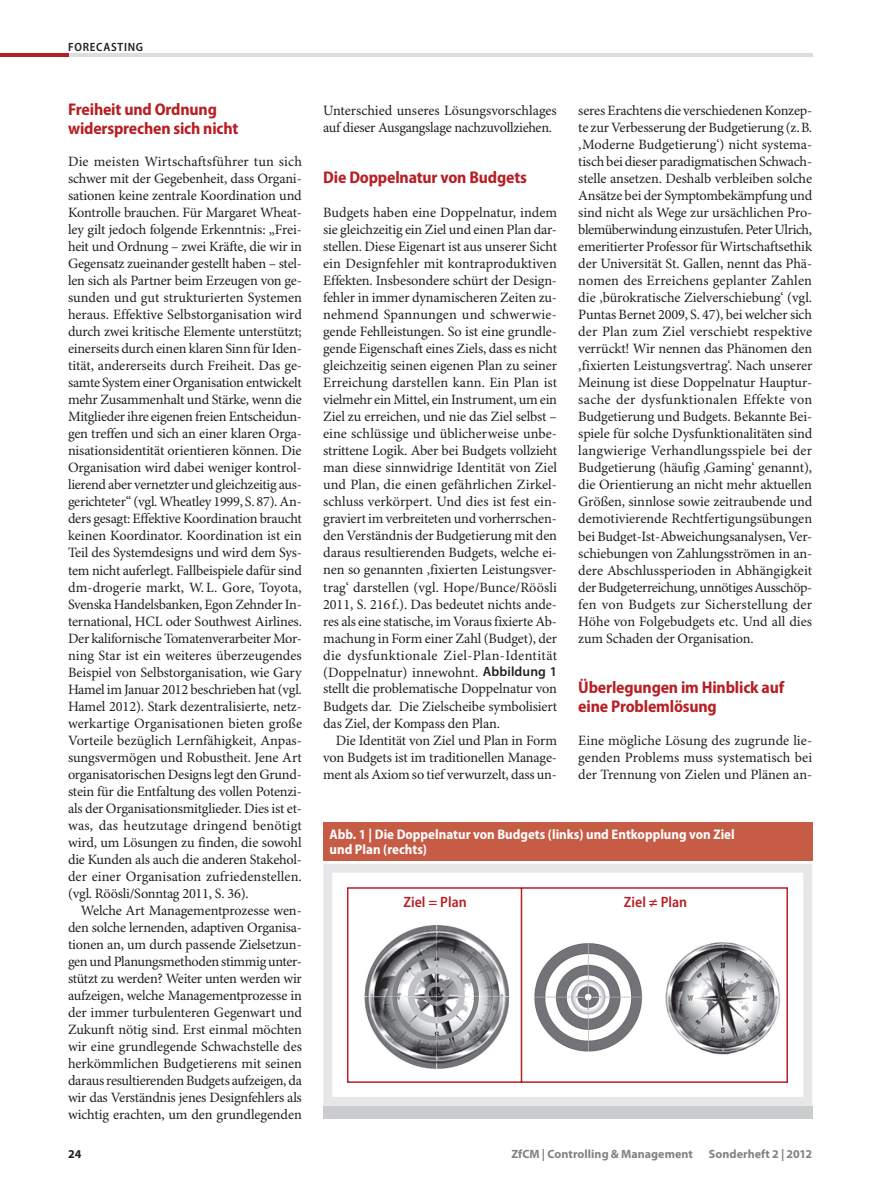
<style>
.page{position:relative;width:893px;height:1187px;background:#fff}
.page>*{position:absolute;margin:0;border:0;box-sizing:border-box;transform-origin:0 0}
.t1{font:700 semi-condensed 16.95px/18.8px "Myriad Pro";letter-spacing:-.01em;color:#b62024}
.t2{font:600 semi-condensed 15px "Myriad Pro";color:#b62024}
.t3{font:14.25px/17px "Minion Pro";letter-spacing:-.01em;color:#231f20;text-align:justify}
.t4{font:700 semi-condensed 13.95px/15.3px "Myriad Pro";color:#fff}
.t5{font:700 12px "Myriad Pro";letter-spacing:.005em;color:#808285}
.t6{font:600 semi-condensed 12px "Myriad Pro";letter-spacing:.06em;color:#231f20}
.t7{font:700 12px "Myriad Pro";color:#231f20}
.s1{font-family:"Myriad Pro";font-weight:600;font-size:13.5px}
</style>
<div class="page">
<hr style="left:68px;top:53px;width:744px;height:4px;background:#dcdddf">
<hr style="left:0;top:53px;width:68px;height:4px;background:#b62024">
<div style="left:323px;top:1105px;width:489px;height:13px;background:#cbccce"></div>
<svg style="left:323px;top:864px;width:489px;height:241px"></svg>
<div style="left:323px;top:822px;width:489px;height:38px;background:#c65c46"></div>
<svg style="left:346px;top:886px;width:443px;height:197px"></svg>
<img style="left:357px;top:915px;width:160px;height:160px">
<img style="left:533px;top:936px;width:250px;height:121px">
<p class="t6" style="left:68px;top:40px;width:77px">FORECASTING</p>
<p class="t1" style="left:68px;top:100px;width:172px">Freiheit und Ordnung widersprechen sich nicht</p>
<p class="t3" style="left:68px;top:153px;width:236px">Die meisten Wirtschaftsführer tun sich schwer mit der Gegebenheit, dass Organi&shy;sationen keine zentrale Koordination und Kontrolle brauchen. Für Margaret Wheat&shy;ley gilt jedoch folgende Erkenntnis: „Frei&shy;heit und Ordnung – zwei Kräfte, die wir in Gegensatz zueinander gestellt haben – stel&shy;len sich als Partner beim Erzeugen von ge&shy;sunden und gut strukturierten Systemen heraus. Effektive Selbstorganisation wird durch zwei kritische Elemente unterstützt; einerseits durch einen klaren Sinn für Iden&shy;tität, andererseits durch Freiheit. Das ge&shy;samte System einer Organisation entwickelt mehr Zusammenhalt und Stärke, wenn die Mitglieder ihre eigenen freien Entscheidun&shy;gen treffen und sich an einer klaren Orga&shy;nisationsidentität orientieren können. Die Organisation wird dabei weniger kontrol&shy;lierend aber vernetzter und gleichzeitig aus&shy;gerichteter“ (vgl. Wheatley 1999, S. 87). An&shy;ders gesagt: Effektive Koordination braucht keinen Koordinator. Koordination ist ein Teil des Systemdesigns und wird dem Sys&shy;tem nicht auferlegt. Fallbeispiele dafür sind dm-drogerie markt, W. L. Gore, Toyota, Svenska Handelsbanken, Egon Zehnder In&shy;ternational, HCL oder Southwest Airlines.<br>Der kalifornische Tomatenverarbeiter Mor&shy;ning Star ist ein weiteres überzeugendes Beispiel von Selbstorganisation, wie Gary Hamel im Januar 2012 beschrieben hat (vgl.<br>Hamel 2012). Stark dezentralisierte, netz&shy;werkartige Organisationen bieten große Vorteile bezüglich Lernfähigkeit, Anpas&shy;sungsvermögen und Robustheit. Jene Art organisatorischen Designs legt den Grund&shy;stein für die Entfaltung des vollen Potenzi&shy;als der Organisationsmitglieder. Dies ist et&shy;was, das heutzutage dringend benötigt wird, um Lösungen zu finden, die sowohl die Kunden als auch die anderen Stakehol&shy;der einer Organisation zufriedenstellen. (vgl. Röösli/Sonntag 2011, S. 36).</p>
<p class="t3" style="left:68px;top:902px;width:235px;text-indent:13px">Welche Art Managementprozesse wen&shy;den solche lernenden, adaptiven Organisa&shy;tionen an, um durch passende Zielsetzun&shy;gen und Planungsmethoden stimmig unter&shy;stützt zu werden? Weiter unten werden wir aufzeigen, welche Managementprozesse in der immer turbulenteren Gegenwart und Zukunft nötig sind. Erst einmal möchten wir eine grundlegende Schwachstelle des herkömmlichen Budgetierens mit seinen daraus resultierenden Budgets aufzeigen, da wir das Verständnis jenes Designfehlers als wichtig erachten, um den grundlegenden</p>
<p class="t7" style="left:68px;top:1146px;width:15px">24</p>
<p class="t3" style="left:323px;top:103px;width:235px">Unterschied unseres Lösungsvorschlages auf dieser Ausgangslage nachzuvollziehen.</p>
<p class="t1" style="left:323px;top:168px;width:205px">Die Doppelnatur von Budgets</p>
<p class="t3" style="left:323px;top:204px;width:236px">Budgets haben eine Doppelnatur, indem sie gleichzeitig ein Ziel und einen Plan dar&shy;stellen. Diese Eigenart ist aus unserer Sicht ein Designfehler mit kontraproduktiven Effekten. Insbesondere schürt der Design&shy;fehler in immer dynamischeren Zeiten zu&shy;nehmend Spannungen und schwerwie&shy;gende Fehlleistungen. So ist eine grundle&shy;gende Eigenschaft eines Ziels, dass es nicht gleichzeitig seinen eigenen Plan zu seiner Erreichung darstellen kann. Ein Plan ist vielmehr ein Mittel, ein Instrument, um ein Ziel zu erreichen, und nie das Ziel selbst – eine schlüssige und üblicherweise unbe&shy;strittene Logik. Aber bei Budgets vollzieht man diese sinnwidrige Identität von Ziel und Plan, die einen gefährlichen Zirkel&shy;schluss verkörpert. Und dies ist fest ein&shy;graviert im verbreiteten und vorherrschen&shy;den Verständnis der Budgetierung mit den daraus resultierenden Budgets, welche ei&shy;nen so genannten ‚fixierten Leistungsver&shy;trag‘ darstellen (vgl. Hope/Bunce/Röösli 2011, S. 216f.). Das bedeutet nichts ande&shy;res als eine statische, im Voraus fixierte Ab&shy;machung in Form einer Zahl (Budget), der die dysfunktionale Ziel-Plan-Identität (Doppelnatur) innewohnt. <span class="s1">Abbildung 1 </span>stellt die problematische Doppelnatur von Budgets dar. Die Zielscheibe symbolisiert das Ziel, der Kompass den Plan.</p>
<p class="t3" style="left:323px;top:732px;width:235px;text-indent:13px">Die Identität von Ziel und Plan in Form von Budgets ist im traditionellen Manage&shy;ment als Axiom so tief verwurzelt, dass un-</p>
<p class="t3" style="left:578px;top:102px;width:236px">seres Erachtens die verschiedenen Konzep&shy;te zur Verbesserung der Budgetierung (z.B. ‚Moderne Budgetierung‘) nicht systema&shy;tisch bei dieser paradigmatischen Schwach&shy;stelle ansetzen. Deshalb verbleiben solche Ansätze bei der Symptombekämpfung und sind nicht als Wege zur ursächlichen Pro&shy;blemüberwindung einzustufen. Peter Ulrich, emeritierter Professor für Wirtschaftsethik der Universität St. Gallen, nennt das Phä&shy;nomen des Erreichens geplanter Zahlen die ‚bürokratische Zielverschiebung‘ (vgl.<br>Puntas Bernet 2009, S. 47), bei welcher sich der Plan zum Ziel verschiebt respektive verrückt! Wir nennen das Phänomen den ‚fixierten Leistungsvertrag‘. Nach unserer Meinung ist diese Doppelnatur Hauptur&shy;sache der dysfunktionalen Effekte von Budgetierung und Budgets. Bekannte Bei&shy;spiele für solche Dysfunktionalitäten sind langwierige Verhandlungsspiele bei der Budgetierung (häufig ‚Gaming‘ genannt), die Orientierung an nicht mehr aktuellen Größen, sinnlose sowie zeitraubende und demotivierende Rechtfertigungsübungen bei Budget-Ist-Abweichungsanalysen, Ver&shy;schiebungen von Zahlungsströmen in an&shy;dere Abschlussperioden in Abhängigkeit der Budgeterreichung, unnötiges Ausschöp&shy;fen von Budgets zur Sicherstellung der Höhe von Folgebudgets etc. Und all dies zum Schaden der Organisation.</p>
<p class="t1" style="left:578px;top:678px;width:208px">Überlegungen im Hinblick auf eine Problemlösung</p>
<p class="t3" style="left:578px;top:732px;width:235px">Eine mögliche Lösung des zugrunde lie&shy;genden Problems muss systematisch bei der Trennung von Zielen und Plänen an-</p>
<p class="t4" style="left:330px;top:826px;width:407px">Abb. 1 | Die Doppelnatur von Budgets (links) und Entkopplung von Ziel und Plan (rechts)</p>
<p class="t2" style="left:403px;top:894px;width:65px">ZIEL = PLAN</p>
<p class="t2" style="left:624px;top:894px;width:65px">ZIEL ≠ PLAN</p>
<p class="t5" style="left:511px;top:1146px;width:183px">ZfCM | Controlling &amp; Management</p>
<p class="t5" style="left:709px;top:1146px;width:105px">Sonderheft 2 | 2012</p>
</div>
